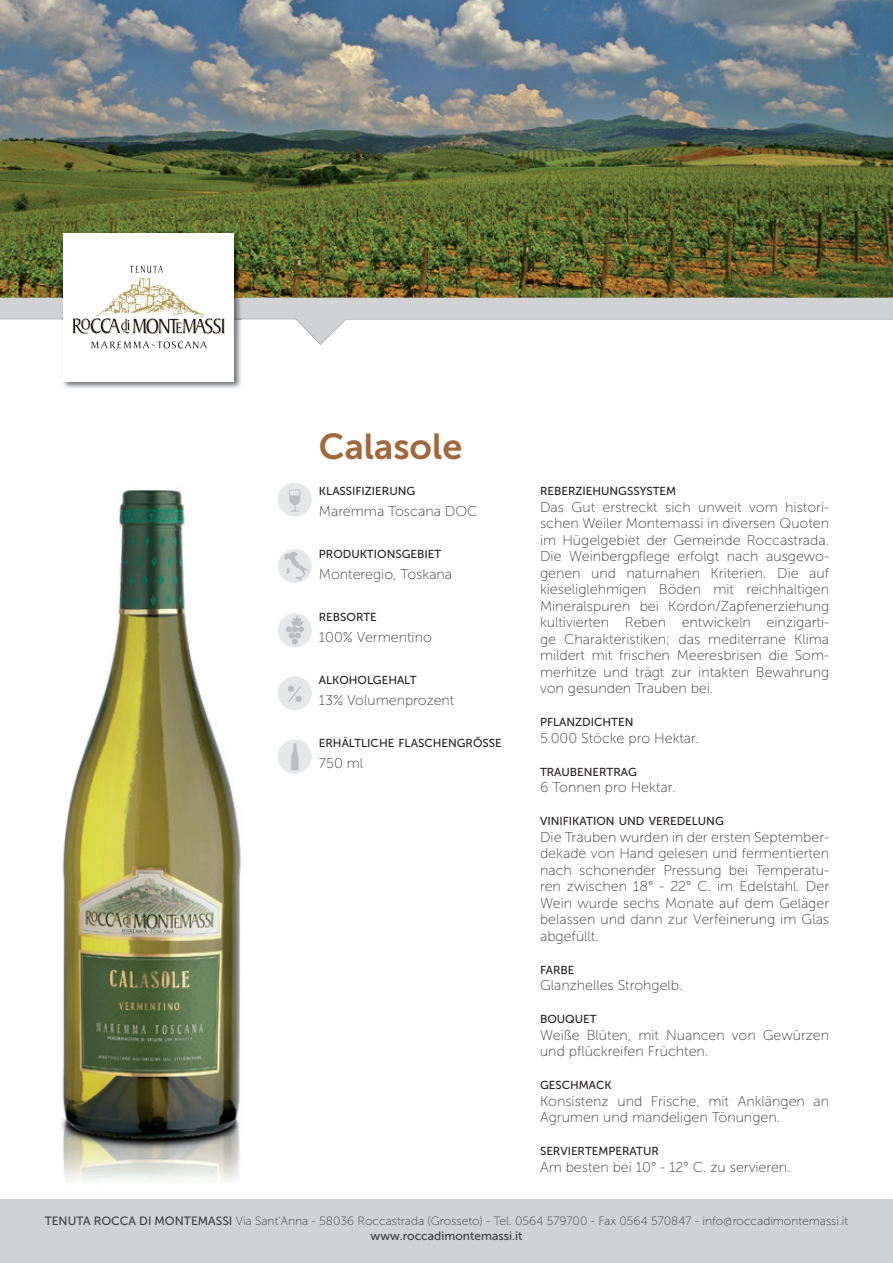
<style>
.page{position:relative;width:893px;height:1263px;background:#fff}
.page>*{position:absolute;margin:0;border:0;box-sizing:border-box;transform-origin:0 0}
.t1{font:36px "Museo Sans 700";color:#a1683a}
.t2{font:14.25px/16.5px "Museo Sans 100";color:#3e3e3f;text-align:justify}
.t3{font:12px "Museo Sans 100";color:#3e3e3f}
.t4{font:12px "Museo Sans 500";color:#3e3e3f}
.t5{font:11.55px "Museo Sans 500";color:#231f20}
.s1{font-family:"Museo Sans 500"}
</style>
<div class="page">
<div style="left:0;top:298px;width:893px;height:21px;background:#d1d2d4"></div>
<div style="left:0;top:1199px;width:893px;height:64px;background:#d1d2d4"></div>
<img style="left:0;top:0;width:893px;height:298px">
<img style="left:62px;top:231px;width:180px;height:157px">
<div style="left:64px;top:233px;width:170px;height:149px;background:#fff"></div>
<img style="left:105px;top:277px;width:87px;height:33px">
<svg style="left:0;top:310px;width:893px;height:38px"></svg>
<svg style="left:130px;top:266px;width:33px;height:7px"></svg>
<img style="left:61px;top:485px;width:225px;height:696px">
<div style="left:278px;top:483px;width:34px;height:34px;background:#e6e7e9;border-radius:50%"></div>
<svg style="left:289px;top:490px;width:11px;height:22px"></svg>
<div style="left:278px;top:549px;width:34px;height:34px;background:#e6e7e9;border-radius:50%"></div>
<svg style="left:284px;top:551px;width:24px;height:29px"></svg>
<div style="left:278px;top:613px;width:34px;height:34px;background:#e6e7e9;border-radius:50%"></div>
<div style="left:292px;top:638px;width:6px;height:7px;background:#bcbdc0;border-radius:50%"></div>
<svg style="left:286px;top:615px;width:18px;height:23px"></svg>
<div style="left:278px;top:676px;width:34px;height:34px;background:#e6e7e9;border-radius:50%"></div>
<svg style="left:288px;top:686px;width:14px;height:16px"></svg>
<div style="left:278px;top:739px;width:34px;height:34px;background:#e6e7e9;border-radius:50%"></div>
<svg style="left:291px;top:743px;width:8px;height:27px"></svg>
<h1 class="t1" style="left:319px;top:427px;width:145px">Calasole</h1>
<p class="t5" style="left:319px;top:485px;width:98px">KLASSIFIZIERUNG</p>
<p class="t2" style="left:319px;top:503px;width:160px">Maremma Toscana DOC</p>
<p class="t5" style="left:319px;top:548px;width:124px">PRODUKTIONSGEBIET</p>
<p class="t2" style="left:319px;top:566px;width:135px">Monteregio, Toskana</p>
<p class="t5" style="left:319px;top:611px;width:60px">REBSORTE</p>
<p class="t2" style="left:319px;top:629px;width:114px">100% Vermentino</p>
<p class="t5" style="left:319px;top:674px;width:99px">ALKOHOLGEHALT</p>
<p class="t2" style="left:319px;top:692px;width:137px">13% Volumenprozent</p>
<p class="t5" style="left:319px;top:737px;width:184px">ERHÄLTLICHE FLASCHENGRŐSSE</p>
<p class="t2" style="left:319px;top:755px;width:46px">750 ml</p>
<p class="t5" style="left:540px;top:485px;width:138px">REBERZIEHUNGSSYSTEM</p>
<p class="t2" style="left:540px;top:498px;width:291px">Das Gut erstreckt sich unweit vom histori&shy;schen Weiler Montemassi in diversen Quoten im Hügelgebiet der Gemeinde Roccastrada.<br>Die Weinbergpflege erfolgt nach ausgewo&shy;genen und naturnahen Kriterien. Die auf kieseliglehmigen Böden mit reichhaltigen Mineralspuren bei Kordon/Zapfenerziehung kultivierten Reben entwickeln einzigarti&shy;ge Charakteristiken; das mediterrane Klima mildert mit frischen Meeresbrisen die Som&shy;merhitze und trägt zur intakten Bewahrung von gesunden Trauben bei.</p>
<p class="t5" style="left:540px;top:716px;width:95px">PFLANZDICHTEN</p>
<p class="t2" style="left:540px;top:729px;width:160px">5.000 Stöcke pro Hektar.</p>
<p class="t5" style="left:540px;top:765px;width:98px">TRAUBENERTRAG</p>
<p class="t2" style="left:540px;top:779px;width:137px">6 Tonnen pro Hektar.</p>
<p class="t5" style="left:540px;top:815px;width:185px">VINIFIKATION UND VEREDELUNG</p>
<p class="t2" style="left:540px;top:828px;width:291px">Die Trauben wurden in der ersten September&shy;dekade von Hand gelesen und fermentierten nach schonender Pressung bei Temperatu&shy;ren zwischen 18° - 22° C. im Edelstahl. Der Wein wurde sechs Monate auf dem Geläger belassen und dann zur Verfeinerung im Glas abgefüllt.</p>
<p class="t5" style="left:540px;top:963px;width:36px">FARBE</p>
<p class="t2" style="left:540px;top:977px;width:144px">Glanzhelles Strohgelb.</p>
<p class="t5" style="left:540px;top:1013px;width:58px">BOUQUET</p>
<p class="t2" style="left:540px;top:1026px;width:291px">Weiße Blüten, mit Nuancen von Gewürzen und pflückreifen Früchten.</p>
<p class="t5" style="left:540px;top:1079px;width:73px">GESCHMACK</p>
<p class="t2" style="left:540px;top:1092px;width:291px">Konsistenz und Frische, mit Anklängen an<br>Agrumen und mandeligen Tönungen.</p>
<p class="t5" style="left:540px;top:1145px;width:120px">SERVIERTEMPERATUR</p>
<p class="t2" style="left:540px;top:1158px;width:252px">Am besten bei 10° - 12° C. zu servieren.</p>
<p class="t3" style="left:45px;top:1215px;width:805px"><span class="s1">TENUTA ROCCA DI MONTEMASSI</span> Via Sant’Anna - 58036 Roccastrada (Grosseto) - Tel. 0564 579700 - Fax 0564 570847 - info@roccadimontemassi.it</p>
<p class="t4" style="left:371px;top:1229px;width:153px">www.roccadimontemassi.it</p>
</div>
